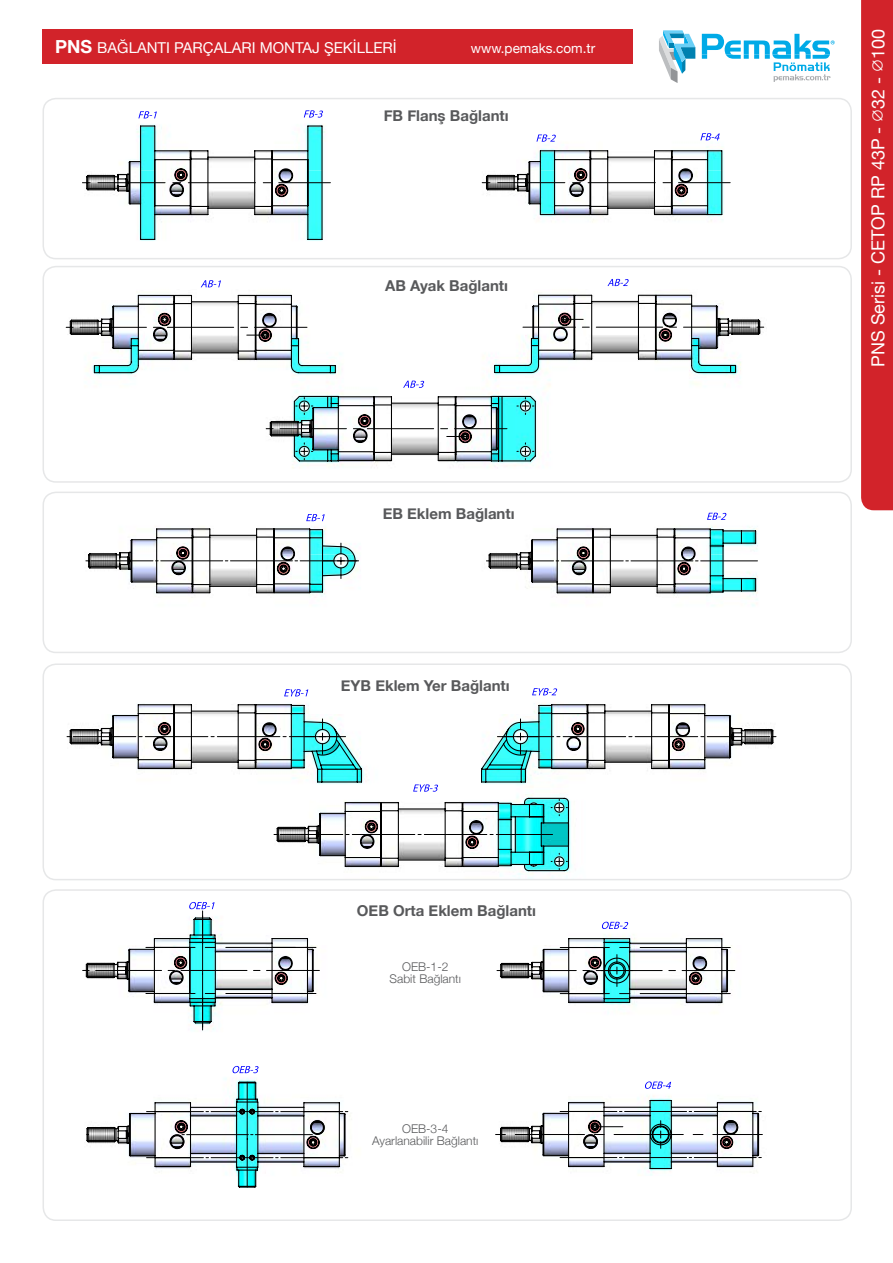
<style>
.page{position:relative;width:893px;height:1263px;background:#fff}
.page>*{position:absolute;margin:0;border:0;box-sizing:border-box;transform-origin:0 0}
.t1{font:18px "Helvetica Neue";color:#fff}
.t2{font:700 18px "Helvetica Neue";color:#fff}
.t3{font:700 15px "Helvetica Neue";color:#58595b}
.t4{font:15px "Helvetica Neue";color:#fff}
.t5{font:13.5px "Helvetica Neue";color:#fff}
.t6{font:300 12px/12px "Helvetica Neue";color:#58595b;text-align:center}
</style>
<div class="page">
<svg style="left:861px;top:0;width:32px;height:510px;background:#d2262d"></svg>
<div style="left:43px;top:30px;width:589px;height:34px;background:#d2232a"></div>
<svg style="left:659px;top:30px;width:36px;height:53px"></svg>
<svg style="left:702px;top:34px;width:133px;height:48px"></svg>
<svg style="left:189px;top:902px;width:26px;height:7px"></svg>
<hr style="left:202px;top:911px;width:1px;height:32px;background:#000">
<svg style="left:85px;top:916px;width:675px;height:272px"></svg>
<div style="left:43px;top:889px;width:809px;height:332px;border:2px solid #e6e7e8;border-radius:13px"></div>
<svg style="left:306px;top:514px;width:19px;height:7px"></svg>
<svg style="left:707px;top:513px;width:20px;height:7px"></svg>
<svg style="left:86px;top:528px;width:671px;height:66px"></svg>
<div style="left:43px;top:492px;width:809px;height:161px;border:2px solid #e6e7e8;border-radius:13px"></div>
<svg style="left:304px;top:110px;width:19px;height:8px"></svg>
<svg style="left:138px;top:111px;width:19px;height:7px"></svg>
<svg style="left:723px;top:176px;width:7px;height:13px"></svg>
<svg style="left:85px;top:125px;width:638px;height:115px"></svg>
<div style="left:43px;top:98px;width:809px;height:161px;border:2px solid #e6e7e8;border-radius:13px"></div>
<svg style="left:201px;top:280px;width:20px;height:7px"></svg>
<svg style="left:607px;top:279px;width:22px;height:7px"></svg>
<svg style="left:69px;top:294px;width:692px;height:168px"></svg>
<div style="left:43px;top:266px;width:809px;height:217px;border:2px solid #e6e7e8;border-radius:13px"></div>
<svg style="left:284px;top:689px;width:24px;height:7px"></svg>
<svg style="left:532px;top:688px;width:25px;height:7px"></svg>
<svg style="left:69px;top:704px;width:705px;height:168px"></svg>
<div style="left:43px;top:663px;width:809px;height:217px;border:2px solid #e6e7e8;border-radius:13px"></div>
<p class="t2" style="left:55px;top:33px;width:39px">PNS</p>
<p class="t4" style="left:97px;top:37px;width:298px">BAĞLANTI PARÇALARI MONTAJ ŞEKI LLERI</p>
<p class="t5" style="left:471px;top:39px;width:126px">www.pemaks.com.tr</p>
<p class="t3" style="left:384px;top:104px;width:126px">FB Flanş Bağlantı</p>
<p class="t3" style="left:385px;top:274px;width:125px">AB Ayak Bağlantı</p>
<p class="t3" style="left:383px;top:502px;width:133px">EB Eklem Bağlantı</p>
<p class="t3" style="left:341px;top:674px;width:170px">EYB Eklem Yer Bağlantı</p>
<p class="t3" style="left:357px;top:899px;width:181px">OEB Orta Eklem Bağlantı</p>
<p class="t6" style="left:390px;top:959px;width:73px">OEB-1-2<br>Sabit Bağlantı</p>
<p class="t6" style="left:372px;top:1121px;width:108px">OEB-3-4<br>Ayarlanabilir Bağlantı</p>
<p class="t1" style="left:865px;top:367px;width:339px;rotate:-90deg">PNS Serisi - CETOP RP 43P - ∅32 - ∅100</p>
</div>
